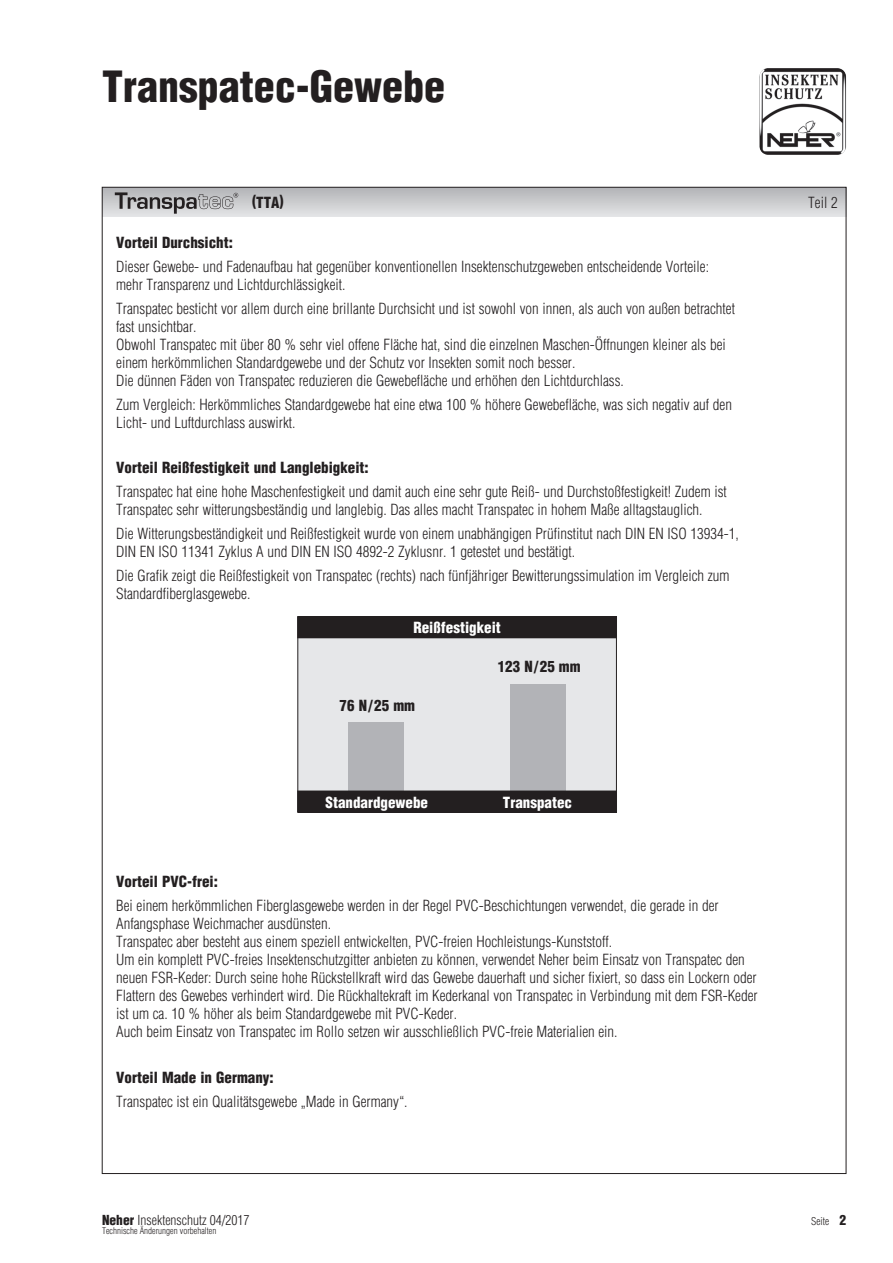
<style>
.page{position:relative;width:893px;height:1263px;background:#fff}
.page>*{position:absolute;margin:0;border:0;box-sizing:border-box;transform-origin:0 0}
.t1{font:900 condensed 42px "Helvetica";color:#231f20}
.t2{font:300 condensed 15px/18px "Helvetica";color:#231f20}
.t3{font:900 condensed 15px "Helvetica";color:#231f20}
.t4{font:900 condensed 15px "Helvetica";color:#fff}
.t5{font:300 condensed 13.5px "Helvetica";color:#231f20}
.t6{font:300 condensed 10.5px "Helvetica";color:#231f20}
.t7{font:300 condensed 9px "Helvetica";color:#231f20}
.s1{font-weight:900}
.s2{font-weight:900;font-size:13.5px}
</style>
<div class="page">
<img style="left:759px;top:68px;width:87px;height:87px">
<div style="left:102px;top:187px;width:744px;height:30px;background:linear-gradient(to bottom,#b2b3b6,#e2e3e5)"></div>
<svg style="left:115px;top:192px;width:123px;height:22px"></svg>
<div style="left:298px;top:617px;width:319px;height:195px;background:#e6e7e9;border:1px solid #231f20"></div>
<div style="left:349px;top:723px;width:55px;height:68px;background:#b2b3b7"></div>
<div style="left:510px;top:685px;width:56px;height:106px;background:#b2b3b7"></div>
<div style="left:298px;top:617px;width:318px;height:21px;background:#231f20"></div>
<div style="left:298px;top:791px;width:318px;height:21px;background:#231f20"></div>
<h1 class="t1" style="left:102px;top:60px;width:344px">Transpatec-Gewebe</h1>
<p class="t3" style="left:252px;top:193px;width:33px">(TTA)</p>
<p class="t2" style="left:808px;top:193px;width:31px">Teil 2</p>
<p class="t3" style="left:116px;top:233px;width:118px">Vorteil Durchsicht:</p>
<p class="t2" style="left:116px;top:257px;width:594px">Dieser Gewebe- und Fadenaufbau hat gegenüber konventionellen Insektenschutzgeweben entscheidende Vorteile: mehr Transparenz und Lichtdurchlässigkeit.</p>
<p class="t2" style="left:116px;top:299px;width:620px">Transpatec besticht vor allem durch eine brillante Durchsicht und ist sowohl von innen, als auch von außen betrachtet fast unsichtbar.<br>Obwohl Transpatec mit über 80 % sehr viel offene Fläche hat, sind die einzelnen Maschen-Öffnungen kleiner als bei einem herkömmlichen Standardgewebe und der Schutz vor Insekten somit noch besser.<br>Die dünnen Fäden von Transpatec reduzieren die Gewebefläche und erhöhen den Lichtdurchlass.</p>
<p class="t2" style="left:116px;top:395px;width:617px">Zum Vergleich: Herkömmliches Standardgewebe hat eine etwa 100 % höhere Gewebefläche, was sich negativ auf den<br>Licht- und Luftdurchlass auswirkt.</p>
<p class="t3" style="left:116px;top:458px;width:254px">Vorteil Reißfestigkeit und Langlebigkeit:</p>
<p class="t2" style="left:116px;top:482px;width:612px">Transpatec hat eine hohe Maschenfestigkeit und damit auch eine sehr gute Reiß- und Durchstoßfestigkeit! Zudem ist<br>Transpatec sehr witterungsbeständig und langlebig. Das alles macht Transpatec in hohem Maße alltagstauglich.</p>
<p class="t2" style="left:116px;top:524px;width:624px">Die Witterungsbeständigkeit und Reißfestigkeit wurde von einem unabhängigen Prüfinstitut nach DIN EN ISO 13934-1,<br>DIN EN ISO 11341 Zyklus A und DIN EN ISO 4892-2 Zyklusnr. 1 getestet und bestätigt.</p>
<p class="t2" style="left:116px;top:566px;width:615px">Die Grafik zeigt die Reißfestigkeit von Transpatec (rechts) nach fünfjähriger Bewitterungssimulation im Vergleich zum<br>Standardfiberglasgewebe.</p>
<p class="t4" style="left:413px;top:618px;width:89px">Reißfestigkeit</p>
<p class="t3" style="left:340px;top:696px;width:77px">76 N/25 mm</p>
<p class="t3" style="left:498px;top:657px;width:84px">123 N/25 mm</p>
<p class="t4" style="left:326px;top:793px;width:104px">Standardgewebe</p>
<p class="t4" style="left:503px;top:793px;width:71px">Transpatec</p>
<p class="t3" style="left:116px;top:872px;width:103px">Vorteil PVC-frei:</p>
<p class="t2" style="left:116px;top:896px;width:643px">Bei einem herkömmlichen Fiberglasgewebe werden in der Regel PVC-Beschichtungen verwendet, die gerade in der Anfangsphase Weichmacher ausdünsten.<br>Transpatec aber besteht aus einem speziell entwickelten, PVC-freien Hochleistungs-Kunststoff.<br>Um ein komplett PVC-freies Insektenschutzgitter anbieten zu können, verwendet Neher beim Einsatz von Transpatec den neuen FSR-Keder: Durch seine hohe Rückstellkraft wird das Gewebe dauerhaft und sicher fixiert, so dass ein Lockern oder Flattern des Gewebes verhindert wird. Die Rückhaltekraft im Kederkanal von Transpatec in Verbindung mit dem FSR-Keder ist um ca. 10 % höher als beim Standardgewebe mit PVC-Keder.<br>Auch beim Einsatz von Transpatec im Rollo setzen wir ausschließlich PVC-freie Materialien ein.</p>
<p class="t3" style="left:116px;top:1068px;width:159px">Vorteil Made in Germany:</p>
<p class="t2" style="left:116px;top:1092px;width:293px">Transpatec ist ein Qualitätsgewebe „Made in Germany“.</p>
<p class="t5" style="left:102px;top:1212px;width:149px"><span class="s1">Neher</span> Insektenschutz 04/2017</p>
<p class="t7" style="left:102px;top:1225px;width:116px">Technische Änderungen vorbehalten</p>
<p class="t6" style="left:811px;top:1215px;width:37px">Seite <span class="s2">2</span></p>
</div>
